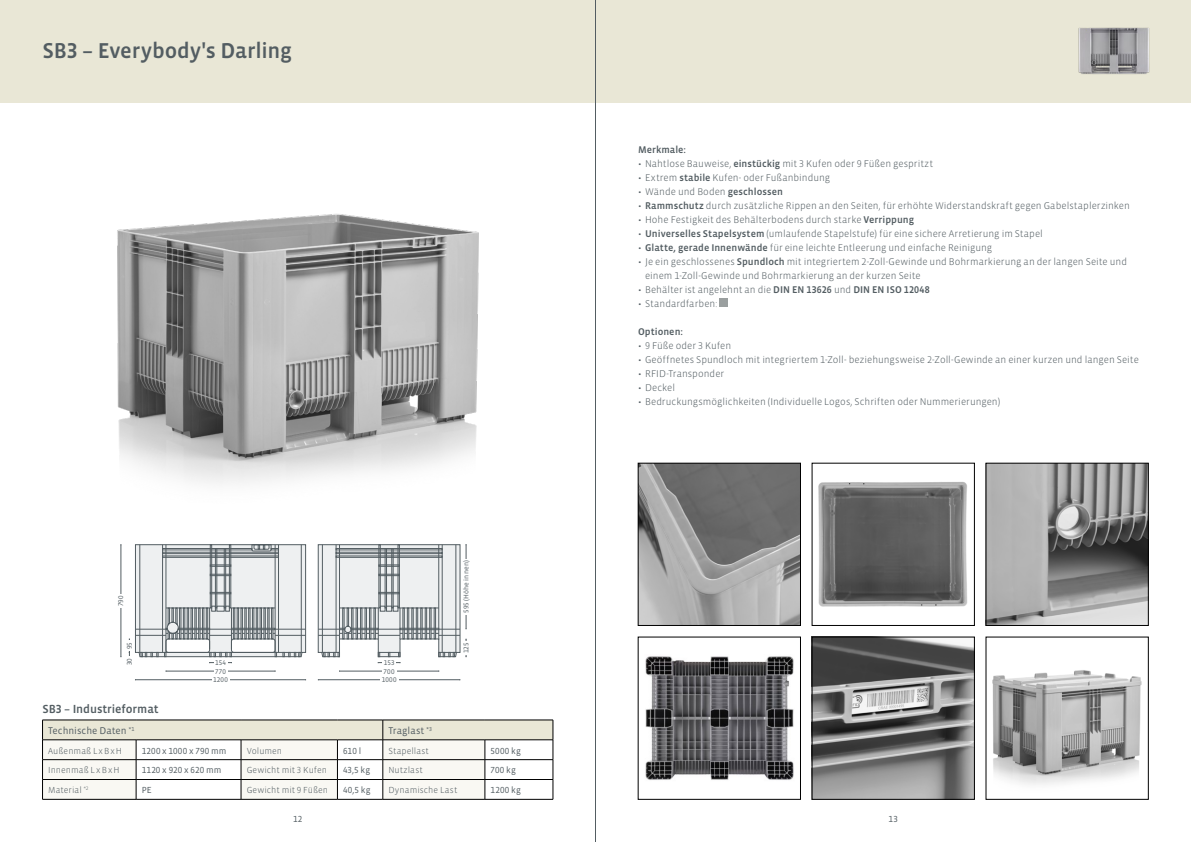
<style>
.page{position:relative;width:1191px;height:842px;background:#fff}
.page>*{position:absolute;margin:0;border:0;box-sizing:border-box;transform-origin:0 0}
.t1{font:500 22px "Vista Sans OT";letter-spacing:-.01em;color:#535d62}
.t2{font:500 12px "Vista Sans OT";letter-spacing:-.005em;color:#535d62}
.t3{font:300 10px "Vista Sans OT";color:#535d62}
.t4{font:10px "Vista Sans OT";color:#535d62}
.t5{font:500 10px "Vista Sans OT";letter-spacing:.005em;color:#535d62}
.t6{font:300 9px "Vista Sans OT";letter-spacing:.005em;color:#535d62}
.t7{font:9px "Vista Sans OT";letter-spacing:.025em;color:#535d62}
.t8{font:7px "Vista Sans OT";letter-spacing:.025em;color:#535d62}
.s1{font-weight:500}
</style>
<div class="page">
<div style="left:0;top:0;width:595px;height:102px;background:#e9e7d6"></div>
<div style="left:595px;top:0;width:596px;height:102px;background:#e9e7d6"></div>
<img style="left:640px;top:465px;width:158px;height:159px">
<div style="left:638px;top:463px;width:162px;height:163px;border:1px solid #000"></div>
<img style="left:818px;top:482px;width:150px;height:125px">
<img style="left:988px;top:465px;width:158px;height:159px">
<div style="left:986px;top:463px;width:162px;height:163px;border:1px solid #000"></div>
<img style="left:645px;top:656px;width:149px;height:124px">
<img style="left:814px;top:639px;width:158px;height:158px">
<div style="left:812px;top:637px;width:162px;height:162px;border:1px solid #000"></div>
<img style="left:992px;top:670px;width:150px;height:115px">
<img style="left:1078px;top:27px;width:71px;height:48px">
<img style="left:117px;top:214px;width:362px;height:270px">
<hr style="left:135px;top:679px;width:170px;height:1px;background:#535d62">
<hr style="left:166px;top:671px;width:109px;height:1px;background:#535d62">
<div style="left:212px;top:676px;width:17px;height:7px;background:#fff"></div>
<div style="left:214px;top:668px;width:13px;height:7px;background:#fff"></div>
<hr style="left:318px;top:679px;width:142px;height:1px;background:#535d62">
<hr style="left:339px;top:671px;width:100px;height:1px;background:#535d62">
<div style="left:380px;top:676px;width:18px;height:7px;background:#fff"></div>
<div style="left:382px;top:668px;width:14px;height:7px;background:#fff"></div>
<svg style="left:129px;top:544px;width:177px;height:119px;background:#cdd1d2"></svg>
<hr style="left:121px;top:545px;width:1px;height:112px;background:#535d62">
<div style="left:126px;top:657px;width:7px;height:10px;background:#fff"></div>
<div style="left:126px;top:641px;width:7px;height:10px;background:#fff"></div>
<div style="left:117px;top:594px;width:7px;height:14px;background:#fff"></div>
<svg style="left:317px;top:544px;width:150px;height:119px;background:#cdd0d2"></svg>
<div style="left:382px;top:659px;width:14px;height:7px;background:#fff"></div>
<svg style="left:42px;top:720px;width:512px;height:79px"></svg>
<hr style="left:42px;top:799px;width:94px;height:1px;background:#000">
<hr style="left:136px;top:799px;width:105px;height:1px;background:#000">
<hr style="left:241px;top:799px;width:96px;height:1px;background:#000">
<hr style="left:337px;top:799px;width:46px;height:1px;background:#000">
<hr style="left:383px;top:799px;width:102px;height:1px;background:#000">
<hr style="left:485px;top:799px;width:68px;height:1px;background:#000">
<div style="left:719px;top:299px;width:9px;height:8px;background:#9a9f9f"></div>
<div style="left:462px;top:559px;width:7px;height:55px;background:#fff"></div>
<hr style="left:595px;top:0;width:1px;height:842px;background:#535d62">
<p class="t1" style="left:43px;top:39px;width:251px">SB3 – Everybody's Darling</p>
<p class="t8" style="left:117px;top:606px;width:12px;rotate:-90deg">790</p>
<p class="t8" style="left:126px;top:649px;width:9px;rotate:-90deg">95</p>
<p class="t8" style="left:126px;top:665px;width:9px;rotate:-90deg">30</p>
<p class="t2" style="left:43px;top:702px;width:117px">SB3 – Industrieformat</p>
<p class="t8" style="left:215px;top:659px;width:13px">154</p>
<p class="t8" style="left:215px;top:668px;width:12px">770</p>
<p class="t8" style="left:213px;top:676px;width:16px">1200</p>
<p class="t8" style="left:384px;top:659px;width:12px">153</p>
<p class="t8" style="left:384px;top:668px;width:12px">700</p>
<p class="t8" style="left:382px;top:676px;width:16px">1000</p>
<p class="t8" style="left:462px;top:613px;width:54px;rotate:-90deg">595 (Höhe innen)</p>
<p class="t8" style="left:462px;top:653px;width:13px;rotate:-90deg">125</p>
<p class="t4" style="left:48px;top:726px;width:88px">Technische Daten <sup>*1</sup></p>
<p class="t4" style="left:388px;top:726px;width:45px">Traglast <sup>*3</sup></p>
<p class="t6" style="left:48px;top:746px;width:75px">Außenmaß LxBxH</p>
<p class="t7" style="left:142px;top:746px;width:86px">1200 x 1000 x 790 mm</p>
<p class="t6" style="left:247px;top:746px;width:37px">Volumen</p>
<p class="t7" style="left:343px;top:746px;width:20px">610 l</p>
<p class="t6" style="left:388px;top:746px;width:42px">Stapellast</p>
<p class="t7" style="left:490px;top:746px;width:32px">5000 kg</p>
<p class="t6" style="left:48px;top:766px;width:73px">Innenmaß L xBxH</p>
<p class="t7" style="left:142px;top:766px;width:81px">1120 x 920 x 620 mm</p>
<p class="t6" style="left:247px;top:766px;width:82px">Gewicht mit 3 Kufen</p>
<p class="t7" style="left:343px;top:766px;width:29px">43,5 kg</p>
<p class="t6" style="left:388px;top:766px;width:36px">Nutzlast</p>
<p class="t7" style="left:490px;top:766px;width:27px">700 kg</p>
<p class="t6" style="left:48px;top:785px;width:42px">Material <sup>*2</sup></p>
<p class="t7" style="left:142px;top:785px;width:12px">PE</p>
<p class="t6" style="left:247px;top:785px;width:83px">Gewicht mit 9 Füßen</p>
<p class="t7" style="left:343px;top:785px;width:29px">40,5 kg</p>
<p class="t6" style="left:388px;top:785px;width:70px">Dynamische Last</p>
<p class="t7" style="left:490px;top:785px;width:32px">1200 kg</p>
<p class="t5" style="left:638px;top:145px;width:50px">Merkmale:</p>
<p class="t3" style="left:638px;top:159px;width:296px">• Nahtlose Bauweise, <span class="s1">einstückig</span> mit 3 Kufen oder 9 Füßen gespritzt</p>
<p class="t3" style="left:638px;top:173px;width:194px">• Extrem <span class="s1">stabile</span> Kufen- oder Fußanbindung</p>
<p class="t3" style="left:638px;top:187px;width:146px">• Wände und Boden <span class="s1">geschlossen</span></p>
<p class="t3" style="left:638px;top:201px;width:493px">• <span class="s1">Rammschutz</span> durch zusätzliche Rippen an den Seiten, für erhöhte Widerstandskraft gegen Gabelstaplerzinken</p>
<p class="t3" style="left:638px;top:215px;width:277px">• Hohe Festigkeit des Behälterbodens durch starke <span class="s1">Verrippung</span></p>
<p class="t3" style="left:638px;top:229px;width:406px">• <span class="s1">Universelles Stapelsystem</span> (umlaufende Stapelstufe) für eine sichere Arretierung im Stapel</p>
<p class="t3" style="left:638px;top:243px;width:356px">• <span class="s1">Glatte, gerade Innenwände</span> für eine leichte Entleerung und einfache Reinigung</p>
<p class="t3" style="left:638px;top:257px;width:490px">• Je ein geschlossenes <span class="s1">Spundloch</span> mit integriertem 2-Zoll-Gewinde und Bohrmarkierung an der langen Seite und</p>
<p class="t3" style="left:645px;top:271px;width:277px">einem 1-Zoll-Gewinde und Bohrmarkierung an der kurzen Seite</p>
<p class="t3" style="left:638px;top:285px;width:293px">• Behälter ist angelehnt an die <span class="s1">DIN EN 13626</span> und <span class="s1">DIN EN ISO 12048</span></p>
<p class="t3" style="left:638px;top:299px;width:81px">• Standardfarben:</p>
<p class="t5" style="left:638px;top:327px;width:46px">Optionen:</p>
<p class="t3" style="left:638px;top:341px;width:95px">• 9 Füße oder 3 Kufen</p>
<p class="t3" style="left:638px;top:355px;width:502px">• Geöffnetes Spundloch mit integriertem 1-Zoll- beziehungsweise 2-Zoll-Gewinde an einer kurzen und langen Seite</p>
<p class="t3" style="left:638px;top:369px;width:88px">• RFID-Transponder</p>
<p class="t3" style="left:638px;top:383px;width:39px">• Deckel</p>
<p class="t3" style="left:638px;top:397px;width:363px">• Bedruckungsmöglichkeiten (Individuelle Logos, Schriften oder Nummerierungen)</p>
<p class="t7" style="left:293px;top:814px;width:11px">12</p>
<p class="t7" style="left:888px;top:814px;width:11px">13</p>
</div>
